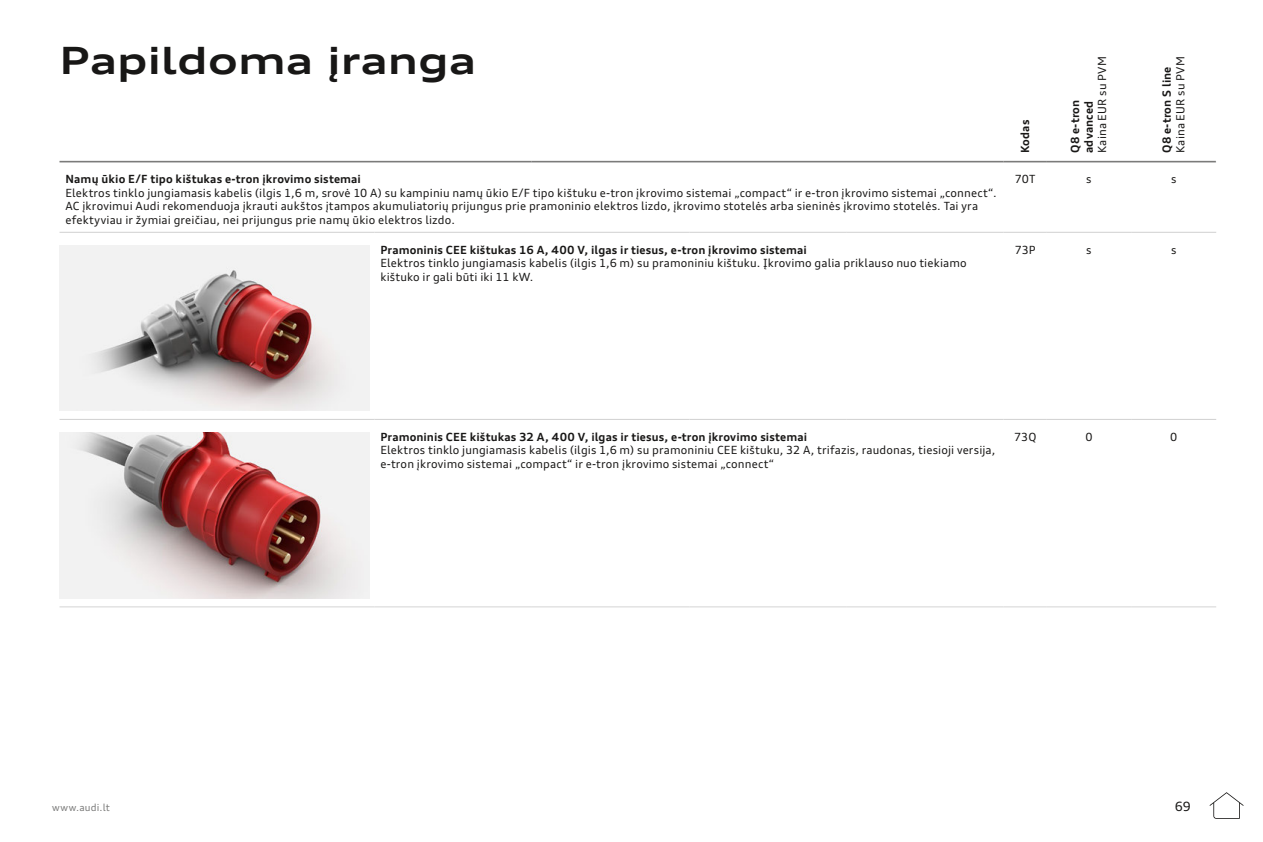
<style>
.page{position:relative;width:1263px;height:842px;background:#fff}
.page>*{position:absolute;margin:0;border:0;box-sizing:border-box;transform-origin:0 0}
.t1{font:700 expanded 37.5px "Audi Type";letter-spacing:.005em;color:#181716}
.t2{font:12.75px "Audi Type";color:#181716}
.t3{font:11.25px/13.5px "Audi Type";letter-spacing:.015em;color:#181716}
.t4{font:700 11.25px/13.5px "Audi Type";letter-spacing:.015em;color:#181716}
.t5{font:9.75px "Audi Type";letter-spacing:.015em;color:#7b7b7a}
</style>
<div class="page">
<svg style="left:1209px;top:792px;width:35px;height:27px"></svg>
<hr style="left:60px;top:162px;width:157px;height:1px;background:#d0d0d0">
<hr style="left:217px;top:162px;width:157px;height:1px;background:#d0d0d0">
<hr style="left:374px;top:162px;width:158px;height:1px;background:#d0d0d0">
<hr style="left:532px;top:162px;width:157px;height:1px;background:#d0d0d0">
<hr style="left:689px;top:162px;width:158px;height:1px;background:#d0d0d0">
<hr style="left:847px;top:162px;width:156px;height:1px;background:#d0d0d0">
<hr style="left:1003px;top:162px;width:44px;height:1px;background:#d0d0d0">
<hr style="left:1047px;top:162px;width:84px;height:1px;background:#d0d0d0">
<hr style="left:1131px;top:162px;width:85px;height:1px;background:#d0d0d0">
<hr style="left:60px;top:232px;width:157px;height:1px;background:#d0d0d0">
<hr style="left:217px;top:232px;width:157px;height:1px;background:#d0d0d0">
<hr style="left:374px;top:232px;width:158px;height:1px;background:#d0d0d0">
<hr style="left:532px;top:232px;width:157px;height:1px;background:#d0d0d0">
<hr style="left:689px;top:232px;width:158px;height:1px;background:#d0d0d0">
<hr style="left:847px;top:232px;width:156px;height:1px;background:#d0d0d0">
<hr style="left:1003px;top:232px;width:44px;height:1px;background:#d0d0d0">
<hr style="left:1047px;top:232px;width:84px;height:1px;background:#d0d0d0">
<hr style="left:1131px;top:232px;width:85px;height:1px;background:#d0d0d0">
<hr style="left:60px;top:419px;width:157px;height:1px;background:#d0d0d0">
<hr style="left:217px;top:419px;width:157px;height:1px;background:#d0d0d0">
<hr style="left:374px;top:419px;width:158px;height:1px;background:#d0d0d0">
<hr style="left:532px;top:419px;width:157px;height:1px;background:#d0d0d0">
<hr style="left:689px;top:419px;width:158px;height:1px;background:#d0d0d0">
<hr style="left:847px;top:419px;width:156px;height:1px;background:#d0d0d0">
<hr style="left:1003px;top:419px;width:44px;height:1px;background:#d0d0d0">
<hr style="left:1047px;top:419px;width:84px;height:1px;background:#d0d0d0">
<hr style="left:1131px;top:419px;width:85px;height:1px;background:#d0d0d0">
<hr style="left:60px;top:606px;width:157px;height:1px;background:#d4d4d4">
<hr style="left:217px;top:606px;width:157px;height:1px;background:#d4d4d4">
<hr style="left:374px;top:606px;width:158px;height:1px;background:#d4d4d4">
<hr style="left:532px;top:606px;width:157px;height:1px;background:#d4d4d4">
<hr style="left:689px;top:606px;width:158px;height:1px;background:#d4d4d4">
<hr style="left:847px;top:606px;width:156px;height:1px;background:#d4d4d4">
<hr style="left:1003px;top:606px;width:44px;height:1px;background:#d4d4d4">
<hr style="left:1047px;top:606px;width:84px;height:1px;background:#d4d4d4">
<hr style="left:1131px;top:606px;width:85px;height:1px;background:#d4d4d4">
<img style="left:60px;top:245px;width:310px;height:166px">
<img style="left:60px;top:432px;width:310px;height:166px">
<hr style="left:60px;top:161px;width:471px;height:1px;background:#7b7b7a">
<hr style="left:531px;top:161px;width:472px;height:1px;background:#7b7b7a">
<hr style="left:1003px;top:161px;width:43px;height:1px;background:#7b7b7a">
<hr style="left:1046px;top:161px;width:85px;height:1px;background:#7b7b7a">
<hr style="left:1131px;top:161px;width:85px;height:1px;background:#7b7b7a">
<h1 class="t1" style="left:60px;top:37px;width:418px">Papildoma įranga</h1>
<p class="t4" style="left:66px;top:172px;width:297px">Namų ūkio E/F tipo kištukas e-tron įkrovimo sistemai</p>
<p class="t3" style="left:66px;top:186px;width:932px">Elektros tinklo jungiamasis kabelis (ilgis 1,6 m, srovė 10 A) su kampiniu namų ūkio E/F tipo kištuku e-tron įkrovimo sistemai „compact“ ir e-tron įkrovimo sistemai „connect“.<br>AC įkrovimui Audi rekomenduoja įkrauti aukštos įtampos akumuliatorių prijungus prie pramoninio elektros lizdo, įkrovimo stotelės arba sieninės įkrovimo stotelės. Tai yra efektyviau ir žymiai greičiau, nei prijungus prie namų ūkio elektros lizdo.</p>
<p class="t4" style="left:380px;top:243px;width:428px">Pramoninis CEE kištukas 16 A, 400 V, ilgas ir tiesus, e-tron įkrovimo sistemai</p>
<p class="t3" style="left:380px;top:256px;width:588px">Elektros tinklo jungiamasis kabelis (ilgis 1,6 m) su pramoniniu kištuku. Įkrovimo galia priklauso nuo tiekiamo kištuko ir gali būti iki 11 kW.</p>
<p class="t4" style="left:1018px;top:153px;width:35px;rotate:-90deg">Kodas</p>
<p class="t3" style="left:1095px;top:153px;width:98px;rotate:-90deg">Kaina EUR su PVM</p>
<p class="t4" style="left:1160px;top:153px;width:88px;rotate:-90deg">Q8 e-tron S line</p>
<p class="t3" style="left:1173px;top:153px;width:98px;rotate:-90deg">Kaina EUR su PVM</p>
<p class="t4" style="left:1068px;top:153px;width:55px;rotate:-90deg">Q8 e-tron advanced</p>
<p class="t3" style="left:1015px;top:172px;width:22px">70T</p>
<p class="t3" style="left:1086px;top:172px;width:7px">s</p>
<p class="t3" style="left:1171px;top:172px;width:7px">s</p>
<p class="t3" style="left:1015px;top:243px;width:22px">73P</p>
<p class="t3" style="left:1086px;top:243px;width:7px">s</p>
<p class="t3" style="left:1171px;top:243px;width:7px">s</p>
<p class="t4" style="left:380px;top:430px;width:428px">Pramoninis CEE kištukas 32 A, 400 V, ilgas ir tiesus, e-tron įkrovimo sistemai</p>
<p class="t3" style="left:380px;top:443px;width:616px">Elektros tinklo jungiamasis kabelis (ilgis 1,6 m) su pramoniniu CEE kištuku, 32 A, trifazis, raudonas, tiesioji versija, e-tron įkrovimo sistemai „compact“ ir e-tron įkrovimo sistemai „connect“</p>
<p class="t3" style="left:1014px;top:430px;width:24px">73Q</p>
<p class="t3" style="left:1085px;top:430px;width:9px">0</p>
<p class="t3" style="left:1170px;top:430px;width:9px">0</p>
<p class="t5" style="left:52px;top:801px;width:59px">www.audi.lt</p>
<p class="t2" style="left:1175px;top:798px;width:18px">69</p>
</div>
